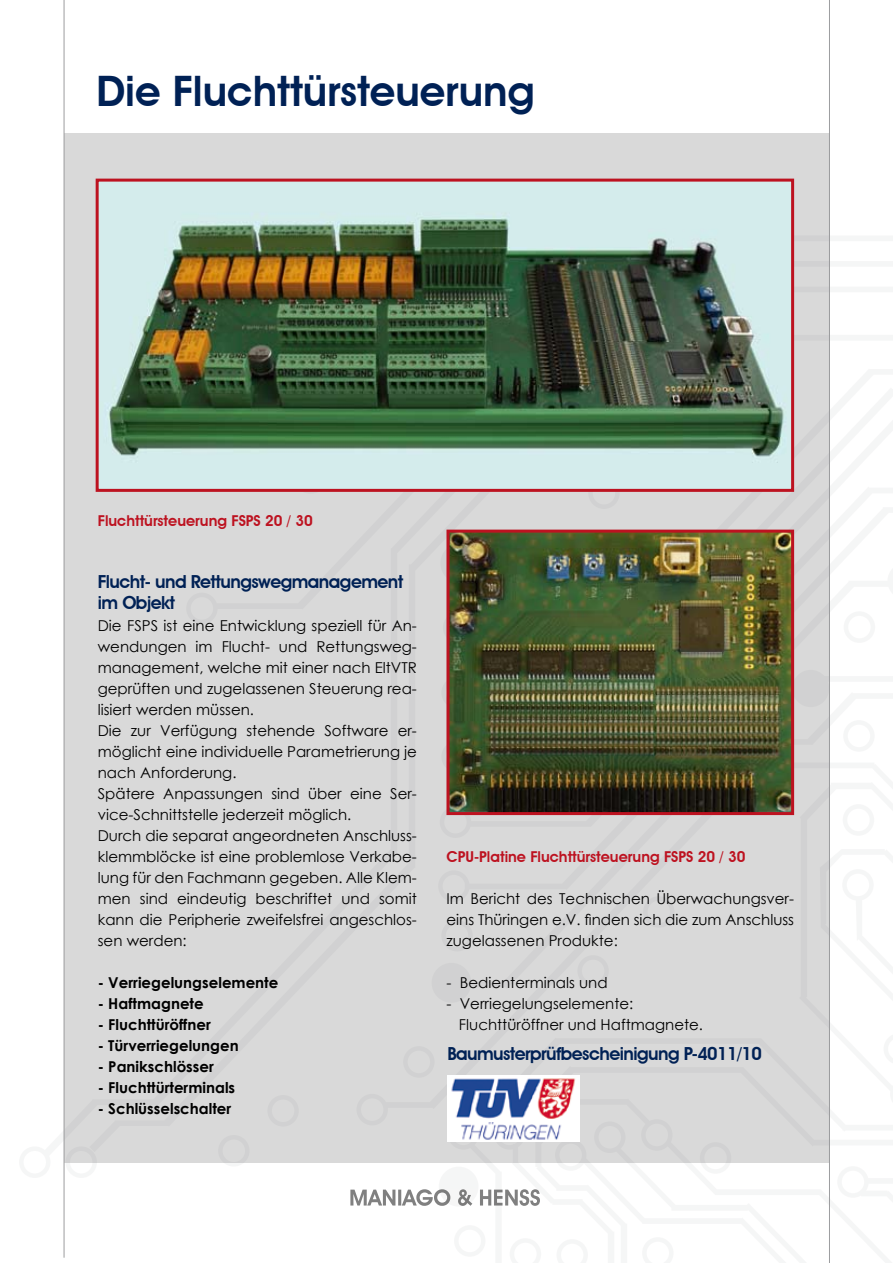
<style>
.page{position:relative;width:893px;height:1263px;background:#fff}
.page>*{position:absolute;margin:0;border:0;box-sizing:border-box;transform-origin:0 0}
.t1{font:600 42px "Avant Garde IT Cby BT";color:#002155}
.t2{font:600 18px/21px "Avant Garde IT Cby BT";letter-spacing:-.03em;color:#002155}
.t3{font:15px/21px "Century Gothic";color:#000}
.t4{font:700 15px "Century Gothic";color:#000}
.t5{font:600 15px "Avant Garde IT Cby BT";color:#bd1220}
</style>
<div class="page">
<div style="left:439px;top:1167px;width:39px;height:39px;background:#f5f6f6;border-radius:50%"></div>
<div style="left:64px;top:134px;width:765px;height:1029px;background:#d9d9d9"></div>
<hr style="left:64px;top:0;width:1px;height:1258px;background:#9c9d9f">
<img style="left:450px;top:534px;width:340px;height:277px">
<div style="left:446px;top:530px;width:348px;height:285px;border:3px solid #bd1220"></div>
<img style="left:100px;top:183px;width:690px;height:305px">
<div style="left:96px;top:179px;width:698px;height:313px;border:3px solid #bd1220"></div>
<hr style="left:829px;top:0;width:1px;height:1263px;background:#9c9d9f">
<svg style="left:350px;top:1189px;width:190px;height:17px"></svg>
<img style="left:447px;top:1076px;width:133px;height:66px">
<h1 class="t1" style="left:96px;top:66px;width:440px">Die Fluchttürsteuerung</h1>
<p class="t5" style="left:98px;top:512px;width:217px">Fluchttürsteuerung FSPS 20 / 30</p>
<p class="t2" style="left:98px;top:571px;width:307px">Flucht- und Rettungswegmanagement im Objekt</p>
<p class="t3" style="left:98px;top:615px;width:321px">Die FSPS ist eine Entwicklung speziell für An&shy;wendungen im Flucht- und Rettungsweg&shy;management, welche mit einer nach EltVTR geprüften und zugelassenen Steuerung rea&shy;lisiert werden müssen.<br>Die zur Verfügung stehende Software er&shy;möglicht eine individuelle Parametrierung je nach Anforderung.<br>Spätere Anpassungen sind über eine Ser&shy;vice-Schnittstelle jederzeit möglich.<br>Durch die separat angeordneten Anschluss&shy;klemmblöcke ist eine problemlose Verkabe&shy;lung für den Fachmann gegeben. Alle Klem&shy;men sind eindeutig beschriftet und somit kann die Peripherie zweifelsfrei angeschlos&shy;sen werden:</p>
<p class="t4" style="left:98px;top:971px;width:182px">- Verriegelungselemente</p>
<p class="t4" style="left:98px;top:992px;width:107px">- Haftmagnete</p>
<p class="t4" style="left:98px;top:1013px;width:115px">- Fluchttüröffner</p>
<p class="t4" style="left:98px;top:1034px;width:143px">- Türverriegelungen</p>
<p class="t4" style="left:98px;top:1055px;width:118px">- Panikschlösser</p>
<p class="t4" style="left:98px;top:1076px;width:139px">- Fluchttürterminals</p>
<p class="t4" style="left:98px;top:1097px;width:135px">- Schlüsselschalter</p>
<p class="t5" style="left:446px;top:848px;width:301px">CPU-Platine Fluchttürsteuerung FSPS 20 / 30</p>
<p class="t3" style="left:446px;top:888px;width:349px;text-align:justify">Im Bericht des Technischen Überwachungsver&shy;eins Thüringen e.V. finden sich die zum Anschluss zugelassenen Produkte:</p>
<p class="t3" style="left:446px;top:972px;width:163px">- Bedienterminals und</p>
<p class="t3" style="left:459px;top:993px;width:246px;text-indent:-12px">- Verriegelungselemente:<br>Fluchttüröffner und Haftmagnete.</p>
<p class="t2" style="left:447px;top:1043px;width:316px">Baumusterprüfbescheinigung P-4011/10</p>
</div>
